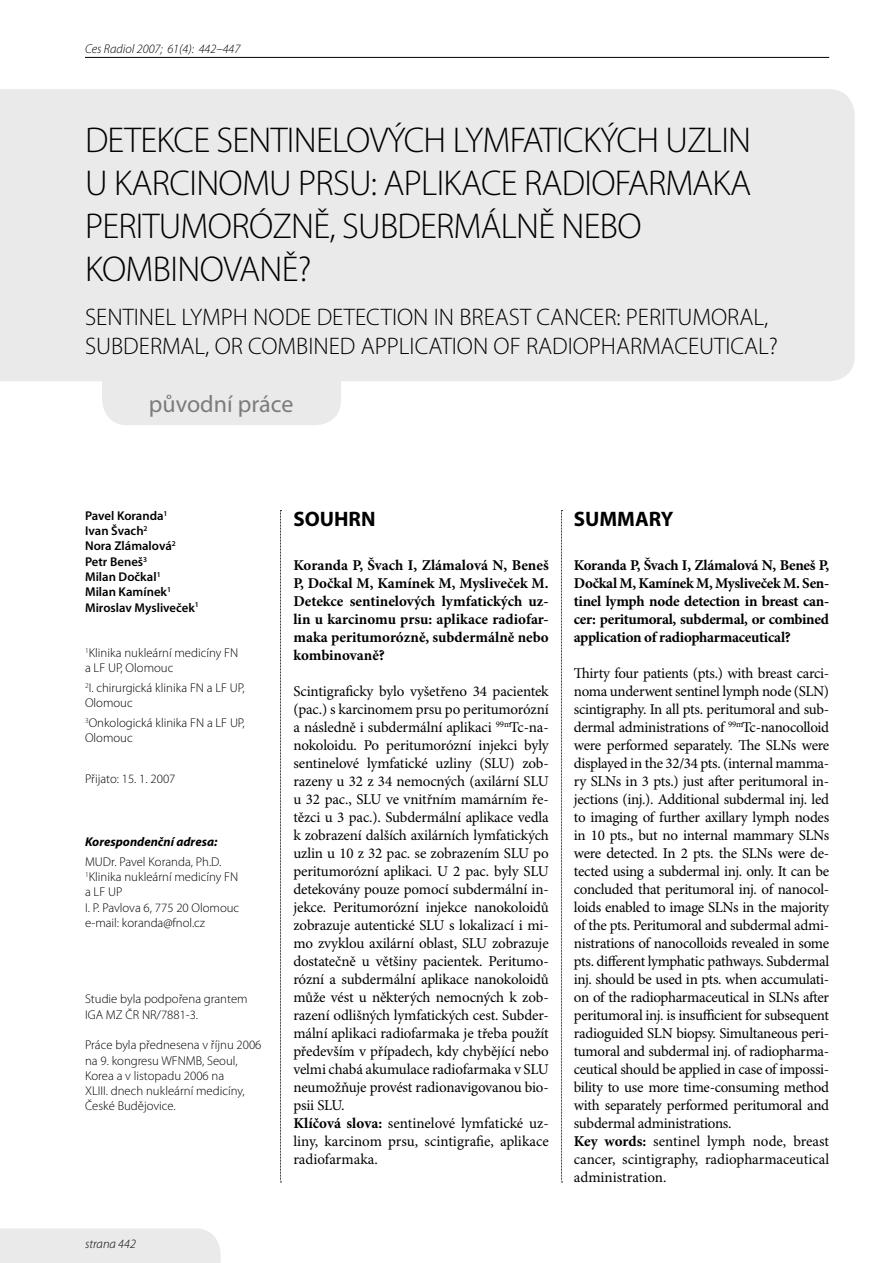
<style>
.page{position:relative;width:893px;height:1263px;background:#fff}
.page>*{position:absolute;margin:0;border:0;box-sizing:border-box;transform-origin:0 0}
.titulek_1_CZ{font:300 36px/43.2px "Myriad Pro";letter-spacing:-.02em;color:#000}
.titulek_1_EN{font:300 24px/28.8px "Myriad Pro";color:#000}
.téma{font:24px "Myriad Pro";color:#7c7c7c}
.titulek_2{font:700 21px "Myriad Pro";color:#000}
.text_základní_první{font:15px/18px "Minion Pro";letter-spacing:-.01em;color:#000;text-align:justify}
.text_základní_první-2{font:700 15px/18px "Minion Pro";letter-spacing:-.01em;color:#000;text-align:justify}
.kontakty_zákl__text{font:300 12.75px/15.3px "Myriad Pro";color:#000}
.autor_pracoviště{font:300 12.75px/15.3px "Myriad Pro";color:#000}
.autor_jméno{font:600 12.75px "Myriad Pro";color:#000}
.záhlaví{font:italic 300 12.75px "Myriad Pro";color:#000}
.korespondenční_adresa{font:italic 700 12.75px "Myriad Pro";color:#000}
.došlo-přijat{font:300 12.75px "Myriad Pro";color:#000}
.s1{font-weight:700}
</style>
<div class="page">
<hr style="left:85px;top:57px;width:744px;height:1px;background:#000">
<div style="left:0;top:1228px;width:221px;height:35px;background:#eaeaea"></div>
<div style="left:0;top:89px;width:855px;height:292px;background:#eaeaea"></div>
<div style="left:102px;top:293px;width:239px;height:132px;background:#eaeaea"></div>
<svg style="left:280px;top:510px;width:2px;height:673px"></svg>
<svg style="left:561px;top:510px;width:1px;height:673px"></svg>
<p class="záhlaví" style="left:85px;top:42px;width:157px">Ces Radiol 2007; 61(4): 442–447</p>
<p class="titulek_1_CZ" style="left:85px;top:119px;width:668px">DETEKCE SENTINELOVÝCH LYMFATICKÝCH UZLIN U KARCINOMU PRSU: APLIKACE RADIOFARMAKA PERITUMORÓZNĚ, SUBDERMÁLNĚ NEBO KOMBINOVANĚ?</p>
<p class="titulek_1_EN" style="left:85px;top:303px;width:695px">SENTINEL LYMPH NODE DETECTION IN BREAST CANCER: PERITUMORAL,<br>SUBDERMAL, OR COMBINED APPLICATION OF RADIOPHARMACEUTICAL?</p>
<p class="téma" style="left:149px;top:391px;width:146px">původní práce</p>
<p class="autor_jméno" style="left:85px;top:508px;width:84px">Pavel Koranda<sup>1</sup></p>
<p class="autor_jméno" style="left:85px;top:524px;width:64px">Ivan Švach<sup>2</sup></p>
<p class="autor_jméno" style="left:85px;top:539px;width:92px">Nora Zlámalová<sup>2</sup></p>
<p class="autor_jméno" style="left:85px;top:554px;width:64px">Petr Beneš<sup>3</sup></p>
<p class="autor_jméno" style="left:85px;top:570px;width:77px">Milan Dočkal<sup>1</sup></p>
<p class="autor_jméno" style="left:85px;top:585px;width:88px">Milan Kamínek<sup>1</sup></p>
<p class="autor_jméno" style="left:85px;top:600px;width:115px">Miroslav Mysliveček<sup>1</sup></p>
<p class="autor_pracoviště" style="left:85px;top:645px;width:155px"><sup>1</sup>Klinika nukleární medicíny FN a LF UP, Olomouc</p>
<p class="autor_pracoviště" style="left:85px;top:680px;width:161px"><sup>2</sup>I. chirurgická klinika FN a LF UP,<br>Olomouc</p>
<p class="autor_pracoviště" style="left:85px;top:715px;width:161px"><sup>3</sup>Onkologická klinika FN a LF UP,<br>Olomouc</p>
<p class="došlo-přijat" style="left:85px;top:772px;width:92px">Přijato: 15. 1. 2007</p>
<p class="korespondenční_adresa" style="left:85px;top:835px;width:134px">Korespondenční adresa:</p>
<p class="kontakty_zákl__text" style="left:85px;top:854px;width:138px">MUDr. Pavel Koranda, Ph.D.</p>
<p class="kontakty_zákl__text" style="left:85px;top:869px;width:155px"><sup>1</sup>Klinika nukleární medicíny FN a LF UP</p>
<p class="kontakty_zákl__text" style="left:85px;top:900px;width:156px">I. P. Pavlova 6, 775 20 Olomouc</p>
<p class="kontakty_zákl__text" style="left:85px;top:915px;width:122px">e-mail: koranda@fnol.cz</p>
<p class="kontakty_zákl__text" style="left:85px;top:992px;width:164px">Studie byla podpořena grantem<br>IGA MZ ČR NR/7881-3.</p>
<p class="kontakty_zákl__text" style="left:85px;top:1037px;width:178px">Práce byla přednesena v říjnu 2006 na 9. kongresu WFNMB, Seoul,<br>Korea a v listopadu 2006 na<br>XLIII. dnech nukleární medicíny,<br>České Budějovice.</p>
<p class="záhlaví" style="left:85px;top:1237px;width:52px">strana 442</p>
<p class="titulek_2" style="left:293px;top:507px;width:84px">SOUHRN</p>
<p class="text_základní_první-2" style="left:293px;top:557px;width:257px">Koranda P, Švach I, Zlámalová N, Beneš P, Dočkal M, Kamínek M, Mysliveček M.<br>Detekce sentinelových lymfatických uz&shy;lin u karcinomu prsu: aplikace radiofar&shy;maka peritumorózně, subdermálně nebo kombinovaně?</p>
<p class="text_základní_první" style="left:293px;top:683px;width:257px">Scintigraficky bylo vyšetřeno 34 pacientek (pac.) s karcinomem prsu po peritumorózní a následně i subdermální aplikaci <sup>99m</sup>Tc-na&shy;nokoloidu. Po peritumorózní injekci byly sentinelové lymfatické uzliny (SLU) zob&shy;razeny u 32 z 34 nemocných (axilární SLU u 32 pac., SLU ve vnitřním mamárním ře&shy;tězci u 3 pac.). Subdermální aplikace vedla k zobrazení dalších axilárních lymfatických uzlin u 10 z 32 pac. se zobrazením SLU po peritumorózní aplikaci. U 2 pac. byly SLU detekovány pouze pomocí subdermální in&shy;jekce. Peritumorózní injekce nanokoloidů zobrazuje autentické SLU s lokalizací i mi&shy;mo zvyklou axilární oblast, SLU zobrazuje dostatečně u většiny pacientek. Peritumo&shy;rózní a subdermální aplikace nanokoloidů může vést u některých nemocných k zob&shy;razení odlišných lymfatických cest. Subder&shy;mální aplikaci radiofarmaka je třeba použít především v případech, kdy chybějící nebo velmi chabá akumulace radiofarmaka v SLU neumožňuje provést radionavigovanou bio&shy;psii SLU.</p>
<p class="text_základní_první" style="left:293px;top:1115px;width:257px"><span class="s1">Klíčová slova:</span> sentinelové lymfatické uz&shy;liny, karcinom prsu, scintigrafie, aplikace radiofarmaka.</p>
<p class="titulek_2" style="left:574px;top:507px;width:101px">SUMMARY</p>
<p class="text_základní_první-2" style="left:574px;top:557px;width:257px">Koranda P, Švach I, Zlámalová N, Beneš P, Dočkal M, Kamínek M, Mysliveček M. Sen&shy;tinel lymph node detection in breast can&shy;cer: peritumoral, subdermal, or combined application of radiopharmaceutical?</p>
<p class="text_základní_první" style="left:574px;top:665px;width:257px">Thirty four patients (pts.) with breast carci&shy;noma underwent sentinel lymph node (SLN) scintigraphy. In all pts. peritumoral and sub&shy;dermal administrations of <sup>99m</sup>Tc-nanocolloid were performed separately. The SLNs were displayed in the 32/34 pts. (internal mamma&shy;ry SLNs in 3 pts.) just after peritumoral in&shy;jections (inj.). Additional subdermal inj. led to imaging of further axillary lymph nodes in 10 pts., but no internal mammary SLNs were detected. In 2 pts. the SLNs were de&shy;tected using a subdermal inj. only. It can be concluded that peritumoral inj. of nanocol&shy;loids enabled to image SLNs in the majority of the pts. Peritumoral and subdermal admi&shy;nistrations of nanocolloids revealed in some pts. different lymphatic pathways. Subdermal inj. should be used in pts. when accumulati&shy;on of the radiopharmaceutical in SLNs after peritumoral inj. is insufficient for subsequent radioguided SLN biopsy. Simultaneous peri&shy;tumoral and subdermal inj. of radiopharma&shy;ceutical should be applied in case of impossi&shy;bility to use more time-consuming method with separately performed peritumoral and subdermal administrations.</p>
<p class="text_základní_první" style="left:574px;top:1133px;width:257px"><span class="s1">Key words:</span> sentinel lymph node, breast cancer, scintigraphy, radiopharmaceutical administration.</p>
</div>
